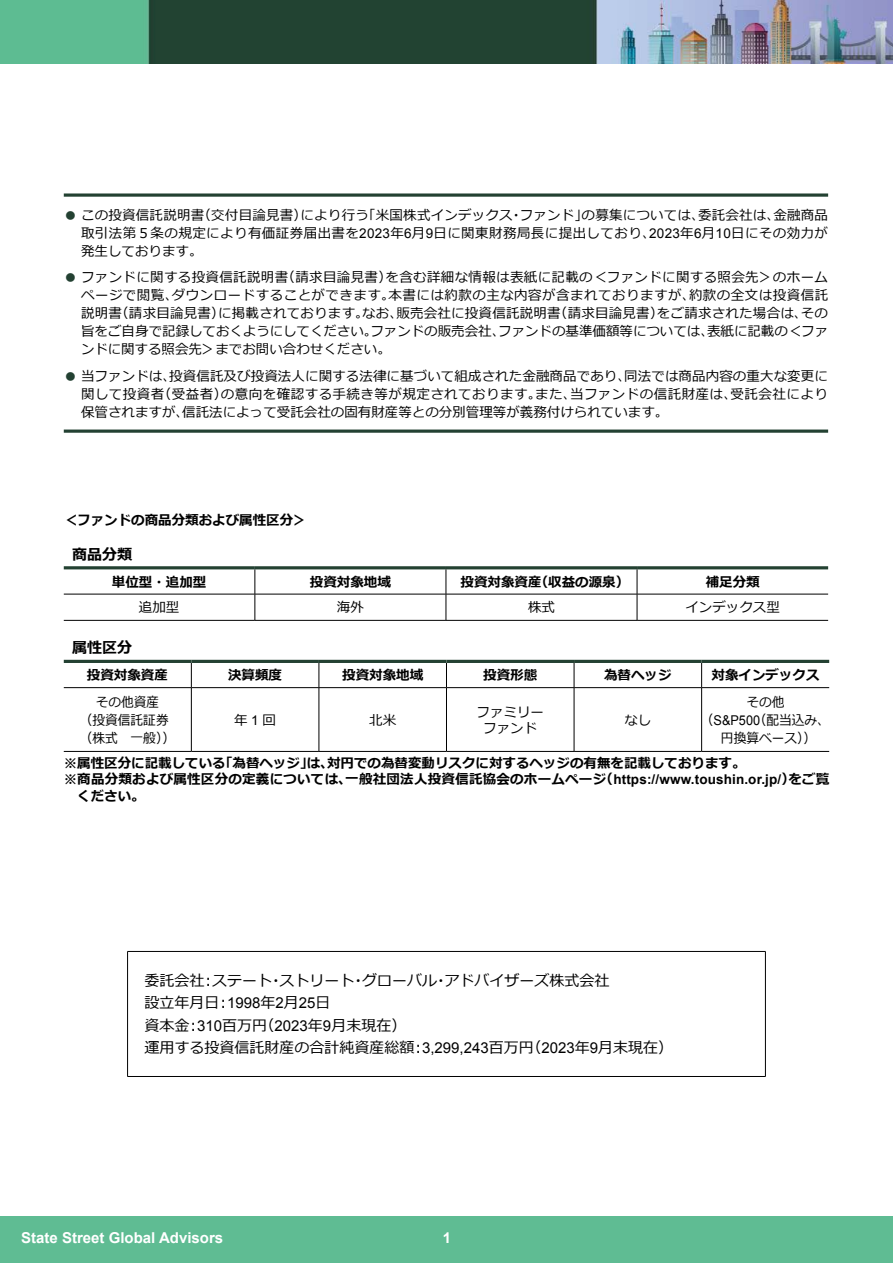
<style>
.page{position:relative;width:893px;height:1263px;background:#fff}
.page>*{position:absolute;margin:0;border:0;box-sizing:border-box;transform-origin:0 0}
.t1{font:15px/22.5px "Meiryo";color:#000}
.t2{font:700 15px "Arial";color:#fff}
.t3{font:700 15px "Meiryo";color:#000}
.t4{font:700 14.85px "Arial";color:#fff}
.t5{font:13.5px/18px "Meiryo";color:#000;text-align:justify}
.t6{font:700 13.5px "Meiryo";color:#000}
.t7{font:700 13.5px "Meiryo";letter-spacing:.02em;color:#000}
.t8{font:13.5px/18.1px "Meiryo";color:#000;text-align:center;scale:.94 1}
.s1{color:#234132}
.s2{font-family:"Arial"}
</style>
<div class="page">
<svg style="left:64px;top:193px;width:764px;height:4px"></svg>
<svg style="left:64px;top:429px;width:764px;height:4px"></svg>
<hr style="left:64px;top:620px;width:191px;height:1px;background:#000">
<hr style="left:255px;top:620px;width:191px;height:1px;background:#000">
<hr style="left:446px;top:620px;width:191px;height:1px;background:#000">
<hr style="left:637px;top:620px;width:191px;height:1px;background:#000">
<hr style="left:64px;top:566px;width:191px;height:3px;background:#234132">
<hr style="left:255px;top:566px;width:191px;height:3px;background:#234132">
<hr style="left:446px;top:566px;width:191px;height:3px;background:#234132">
<hr style="left:637px;top:566px;width:191px;height:3px;background:#234132">
<svg style="left:255px;top:569px;width:1px;height:51px"></svg>
<svg style="left:446px;top:569px;width:1px;height:51px"></svg>
<svg style="left:637px;top:569px;width:1px;height:51px"></svg>
<hr style="left:64px;top:594px;width:191px;height:1px;background:#000">
<hr style="left:255px;top:594px;width:191px;height:1px;background:#000">
<hr style="left:446px;top:594px;width:191px;height:1px;background:#000">
<hr style="left:637px;top:594px;width:191px;height:1px;background:#000">
<hr style="left:64px;top:751px;width:127px;height:1px;background:#000">
<hr style="left:191px;top:688px;width:1px;height:63px;background:#000">
<hr style="left:319px;top:688px;width:1px;height:63px;background:#000">
<hr style="left:446px;top:688px;width:1px;height:63px;background:#000">
<hr style="left:574px;top:688px;width:1px;height:63px;background:#000">
<hr style="left:191px;top:751px;width:128px;height:1px;background:#000">
<hr style="left:319px;top:751px;width:127px;height:1px;background:#000">
<hr style="left:446px;top:751px;width:128px;height:1px;background:#000">
<hr style="left:574px;top:751px;width:128px;height:1px;background:#000">
<hr style="left:701px;top:688px;width:1px;height:63px;background:#000">
<hr style="left:702px;top:751px;width:127px;height:1px;background:#000">
<hr style="left:64px;top:660px;width:127px;height:3px;background:#234132">
<hr style="left:191px;top:660px;width:128px;height:3px;background:#234132">
<hr style="left:319px;top:660px;width:127px;height:3px;background:#234132">
<hr style="left:446px;top:660px;width:128px;height:3px;background:#234132">
<hr style="left:574px;top:660px;width:128px;height:3px;background:#234132">
<hr style="left:702px;top:660px;width:127px;height:3px;background:#234132">
<svg style="left:191px;top:663px;width:1px;height:24px"></svg>
<svg style="left:319px;top:663px;width:1px;height:24px"></svg>
<svg style="left:446px;top:663px;width:1px;height:24px"></svg>
<svg style="left:574px;top:663px;width:1px;height:24px"></svg>
<svg style="left:701px;top:663px;width:1px;height:24px"></svg>
<hr style="left:64px;top:687px;width:127px;height:1px;background:#000">
<hr style="left:191px;top:687px;width:128px;height:1px;background:#000">
<hr style="left:319px;top:687px;width:127px;height:1px;background:#000">
<hr style="left:446px;top:687px;width:128px;height:1px;background:#000">
<hr style="left:574px;top:687px;width:128px;height:1px;background:#000">
<hr style="left:702px;top:687px;width:127px;height:1px;background:#000">
<hr style="left:127px;top:951px;width:639px;height:1px;background:#000">
<hr style="left:127px;top:952px;width:1px;height:124px;background:#000">
<hr style="left:765px;top:952px;width:1px;height:124px;background:#000">
<hr style="left:127px;top:1076px;width:639px;height:1px;background:#000">
<div style="left:0;top:1216px;width:893px;height:47px;background:#5fbc93"></div>
<img style="left:0;top:0;width:893px;height:64px">
<p class="t5" style="left:81px;top:206px;width:749px;text-indent:-17px"><span class="s1">●</span> この投資信託説明書（交付目論見書）により行う「米国株式インデックス・ファンド」の募集については、委託会社は、金融商品取引法第５条の規定により有価証券届出書を<span class="s2">2023</span>年<span class="s2">6</span>月<span class="s2">9</span>日に関東財務局長に提出しており、<span class="s2">2023</span>年<span class="s2">6</span>月<span class="s2">10</span>日にその効力が発生しております。</p>
<p class="t5" style="left:81px;top:269px;width:749px;text-indent:-17px"><span class="s1">●</span> ファンドに関する投資信託説明書（請求目論見書）を含む詳細な情報は表紙に記載の＜ファンドに関する照会先＞のホームページで閲覧、ダウンロードすることができます。本書には約款の主な内容が含まれておりますが、約款の全文は投資信託説明書（請求目論見書）に掲載されております。なお、販売会社に投資信託説明書（請求目論見書）をご請求された場合は、その旨をご自身で記録しておくようにしてください。ファンドの販売会社、ファンドの基準価額等については、表紙に記載の＜ファンドに関する照会先＞までお問い合わせください。</p>
<p class="t5" style="left:81px;top:367px;width:748px;text-indent:-17px"><span class="s1">●</span> 当ファンドは、投資信託及び投資法人に関する法律に基づいて組成された金融商品であり、同法では商品内容の重大な変更に関して投資者（受益者）の意向を確認する手続き等が規定されております。また、当ファンドの信託財産は、受託会社により保管されますが、信託法によって受託会社の固有財産等との分別管理等が義務付けられています。</p>
<p class="t6" style="left:64px;top:511px;width:244px">＜ファンドの商品分類および属性区分＞</p>
<p class="t3" style="left:72px;top:544px;width:61px">商品分類</p>
<p class="t6" style="left:112px;top:572px;width:96px">単位型・追加型</p>
<p class="t6" style="left:310px;top:572px;width:82px">投資対象地域</p>
<p class="t6" style="left:460px;top:572px;width:170px">投資対象資産（収益の源泉）</p>
<p class="t6" style="left:706px;top:572px;width:55px">補足分類</p>
<p class="t5" style="left:139px;top:599px;width:42px">追加型</p>
<p class="t5" style="left:337px;top:599px;width:28px">海外</p>
<p class="t5" style="left:528px;top:599px;width:28px">株式</p>
<p class="t5" style="left:685px;top:599px;width:96px">インデックス型</p>
<p class="t3" style="left:72px;top:637px;width:61px">属性区分</p>
<p class="t6" style="left:87px;top:666px;width:82px">投資対象資産</p>
<p class="t6" style="left:228px;top:666px;width:55px">決算頻度</p>
<p class="t6" style="left:342px;top:666px;width:82px">投資対象地域</p>
<p class="t6" style="left:483px;top:666px;width:55px">投資形態</p>
<p class="t6" style="left:604px;top:666px;width:69px">為替ヘッジ</p>
<p class="t6" style="left:711px;top:666px;width:109px">対象インデックス</p>
<p class="t8" style="left:80px;top:693px;width:103px">その他資産<br>（投資信託証券（株式　一般））</p>
<p class="t8" style="left:701px;top:693px;width:139px">その他<br>（<span class="s2">S&amp;P500</span>（配当込み、円換算ベース））</p>
<p class="t6" style="left:64px;top:753px;width:683px">※属性区分に記載している「為替ヘッジ」は、対円での為替変動リスクに対するヘッジの有無を記載しております。</p>
<p class="t7" style="left:64px;top:770px;width:767px">※商品分類および属性区分の定義については、一般社団法人投資信託協会のホームページ（<span class="s2">https://www.toushin.or.jp/</span>）をご覧</p>
<p class="t6" style="left:77px;top:786px;width:69px">ください。</p>
<p class="t5" style="left:234px;top:711px;width:43px">年<span class="s2">1</span> 回</p>
<p class="t5" style="left:369px;top:711px;width:28px">北米</p>
<p class="t5" style="left:476px;top:704px;width:69px;line-height:15.9px;text-align:center">ファミリーファンド</p>
<p class="t5" style="left:624px;top:711px;width:28px">なし</p>
<p class="t1" style="left:145px;top:970px;width:530px">委託会社：ステート・ストリート・グローバル・アドバイザーズ株式会社<br>設立年月日：<span class="s2">1998</span>年<span class="s2">2</span>月<span class="s2">25</span>日<br>資本金：<span class="s2">310</span>百万円（<span class="s2">2023</span>年<span class="s2">9</span>月末現在）<br>運用する投資信託財産の合計純資産総額：<span class="s2">3,299,243</span>百万円（<span class="s2">2023</span>年<span class="s2">9</span>月末現在）</p>
<p class="t2" style="left:21px;top:1228px;width:203px">State Street Global Advisors</p>
<p class="t4" style="left:443px;top:1228px;width:10px">1</p>
</div>
